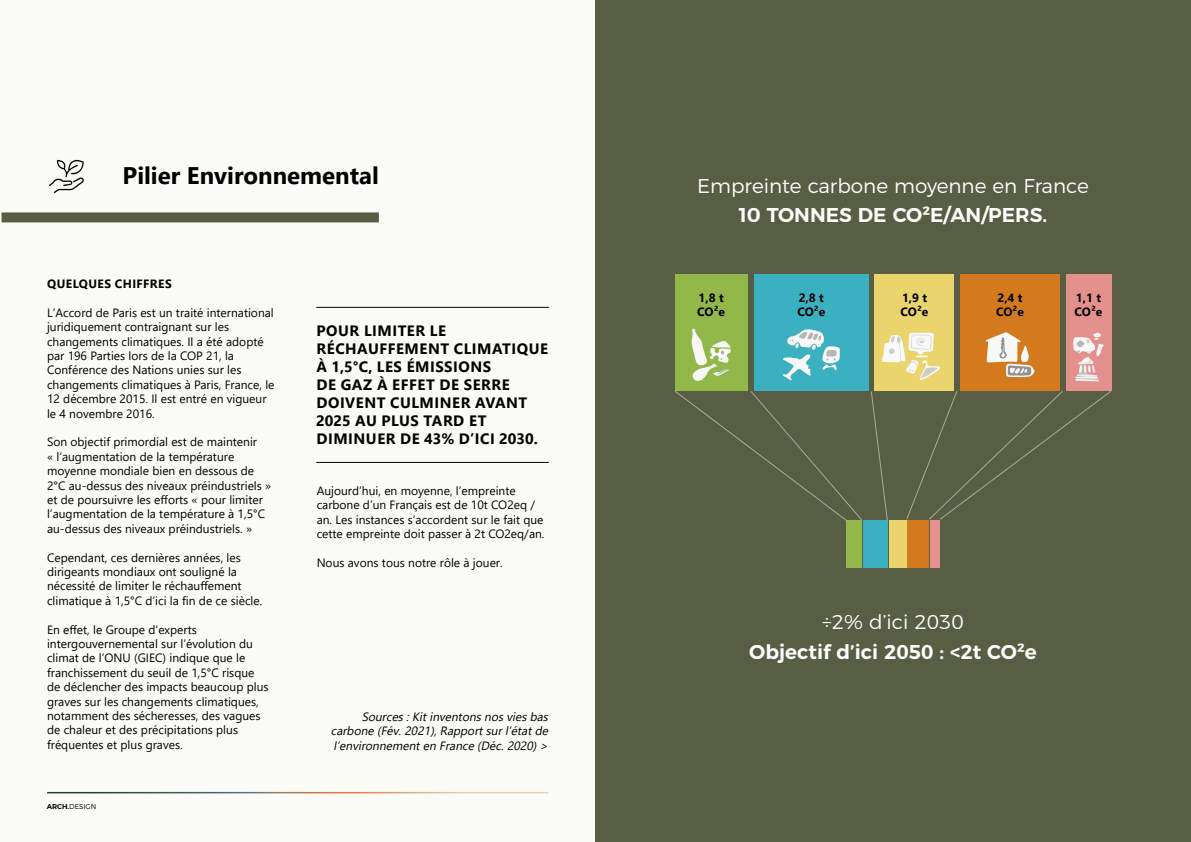
<style>
.page{position:relative;width:1191px;height:842px;background:#fff}
.page>*{position:absolute;margin:0;border:0;box-sizing:border-box;transform-origin:0 0}
.t1{font:700 24px "Segoe UI";color:#000}
.t2{font:600 20px "Montserrat";color:#fff}
.t3{font:300 20px "Montserrat";color:#fff}
.t4{font:700 15px/18px "Segoe UI";letter-spacing:.035em;color:#000}
.t5{font:12px/14.4px "Segoe UI";color:#000}
.t6{font:italic 12px/14.4px "Segoe UI";color:#000;text-align:justify}
.t7{font:700 12px/14.4px "Segoe UI";color:#000}
.t8{font:700 12px "Segoe UI";letter-spacing:.035em;color:#000}
.t9{font:300 7px "Montserrat";color:#000}
.s1{font-weight:600}
</style>
<div class="page">
<div style="left:0;top:0;width:595px;height:842px;background:#fbfcf7"></div>
<hr style="left:47px;top:792px;width:501px;height:1px;background:#fff">
<div style="left:595px;top:0;width:596px;height:842px;background:#585e43"></div>
<img style="left:49px;top:159px;width:35px;height:34px">
<div style="left:2px;top:212px;width:377px;height:10px;background:#585e43"></div>
<hr style="left:316px;top:307px;width:233px;height:1px;background:#000">
<hr style="left:316px;top:462px;width:233px;height:1px;background:#000">
<div style="left:675px;top:274px;width:73px;height:117px;background:#92b849"></div>
<div style="left:1065px;top:274px;width:46px;height:117px;background:#e4918d"></div>
<div style="left:754px;top:274px;width:114px;height:117px;background:#3bb0c1"></div>
<div style="left:874px;top:274px;width:80px;height:117px;background:#ead56c"></div>
<div style="left:960px;top:274px;width:99px;height:117px;background:#d37a1e"></div>
<div style="left:846px;top:520px;width:16px;height:48px;background:#92b849"></div>
<div style="left:930px;top:520px;width:10px;height:48px;background:#e4918d"></div>
<div style="left:863px;top:520px;width:25px;height:48px;background:#3bb0c1"></div>
<div style="left:889px;top:520px;width:17px;height:48px;background:#ead56c"></div>
<div style="left:907px;top:520px;width:22px;height:48px;background:#d37a1e"></div>
<svg style="left:675px;top:391px;width:187px;height:130px"></svg>
<svg style="left:871px;top:391px;width:17px;height:130px"></svg>
<svg style="left:906px;top:390px;width:206px;height:131px"></svg>
<svg style="left:691px;top:329px;width:40px;height:52px"></svg>
<svg style="left:782px;top:329px;width:58px;height:51px"></svg>
<svg style="left:882px;top:333px;width:58px;height:48px"></svg>
<svg style="left:985px;top:332px;width:49px;height:45px"></svg>
<svg style="left:1073px;top:332px;width:31px;height:50px"></svg>
<h1 class="t1" style="left:123px;top:153px;width:258px">Pilier Environnemental</h1>
<p class="t8" style="left:47px;top:272px;width:126px">QUELQUES CHIFFRES</p>
<p class="t5" style="left:47px;top:304px;width:229px">L’Accord de Paris est un traité international juridiquement contraignant sur les changements climatiques. Il a été adopté par 196 Parties lors de la COP 21, la Conférence des Nations unies sur les changements climatiques à Paris, France, le 12 décembre 2015. Il est entré en vigueur le 4 novembre 2016.</p>
<p class="t5" style="left:47px;top:434px;width:226px">Son objectif primordial est de maintenir<br>« l’augmentation de la température moyenne mondiale bien en dessous de 2°C au-dessus des niveaux préindustriels » et de poursuivre les efforts « pour limiter l’augmentation de la température à 1,5°C au-dessus des niveaux préindustriels. »</p>
<p class="t5" style="left:47px;top:549px;width:217px">Cependant, ces dernières années, les dirigeants mondiaux ont souligné la nécessité de limiter le réchauffement climatique à 1,5°C d’ici la fin de ce siècle.</p>
<p class="t5" style="left:47px;top:621px;width:223px">En effet, le Groupe d’experts intergouvernemental sur l’évolution du climat de l’ONU (GIEC) indique que le franchissement du seuil de 1,5°C risque de déclencher des impacts beaucoup plus graves sur les changements climatiques, notamment des sécheresses, des vagues de chaleur et des précipitations plus fréquentes et plus graves.</p>
<p class="t9" style="left:47px;top:801px;width:51px"><span class="s1">ARCH.</span>DESIGN</p>
<p class="t4" style="left:316px;top:320px;width:233px">POUR LIMITER LE<br>RÉCHAUFFEMENT CLIMATIQUE<br>À 1,5°C, LES ÉMISSIONS<br>DE GAZ À EFFET DE SERRE<br>DOIVENT CULMINER AVANT<br>2025 AU PLUS TARD ET<br>DIMINUER DE 43% D’ICI 2030.</p>
<p class="t5" style="left:317px;top:482px;width:229px">Aujourd’hui, en moyenne, l’empreinte carbone d’un Français est de 10t CO2eq / an. Les instances s’accordent sur le fait que cette empreinte doit passer à 2t CO2eq/an.</p>
<p class="t5" style="left:317px;top:554px;width:187px">Nous avons tous notre rôle à jouer.</p>
<p class="t6" style="left:331px;top:708px;width:222px;text-indent:31px">Sources:Kitinventonsnosviesbas carbone(Fév.2021),Rapportsurl’étatde l’environnementen France(Déc.2020)&gt;</p>
<h2 class="t3" style="left:697px;top:170px;width:393px">Empreinte carbone moyenne en France</h2>
<h2 class="t2" style="left:739px;top:199px;width:310px">10 TONNES DE CO²E/AN/PERS.</h2>
<p class="t7" style="left:697px;top:290px;width:29px">1,8 t<br>CO²e</p>
<p class="t7" style="left:797px;top:290px;width:29px">2,8 t<br>CO²e</p>
<p class="t7" style="left:900px;top:290px;width:29px">1,9 t<br>CO²e</p>
<p class="t7" style="left:996px;top:290px;width:29px">2,4 t<br>CO²e</p>
<p class="t7" style="left:1074px;top:290px;width:29px">1,1 t<br>CO²e</p>
<h2 class="t3" style="left:822px;top:606px;width:143px">÷2% d’ici 2030</h2>
<h2 class="t2" style="left:749px;top:635px;width:289px">Objectif d’ici 2050 : &lt;2t CO²e</h2>
</div>
